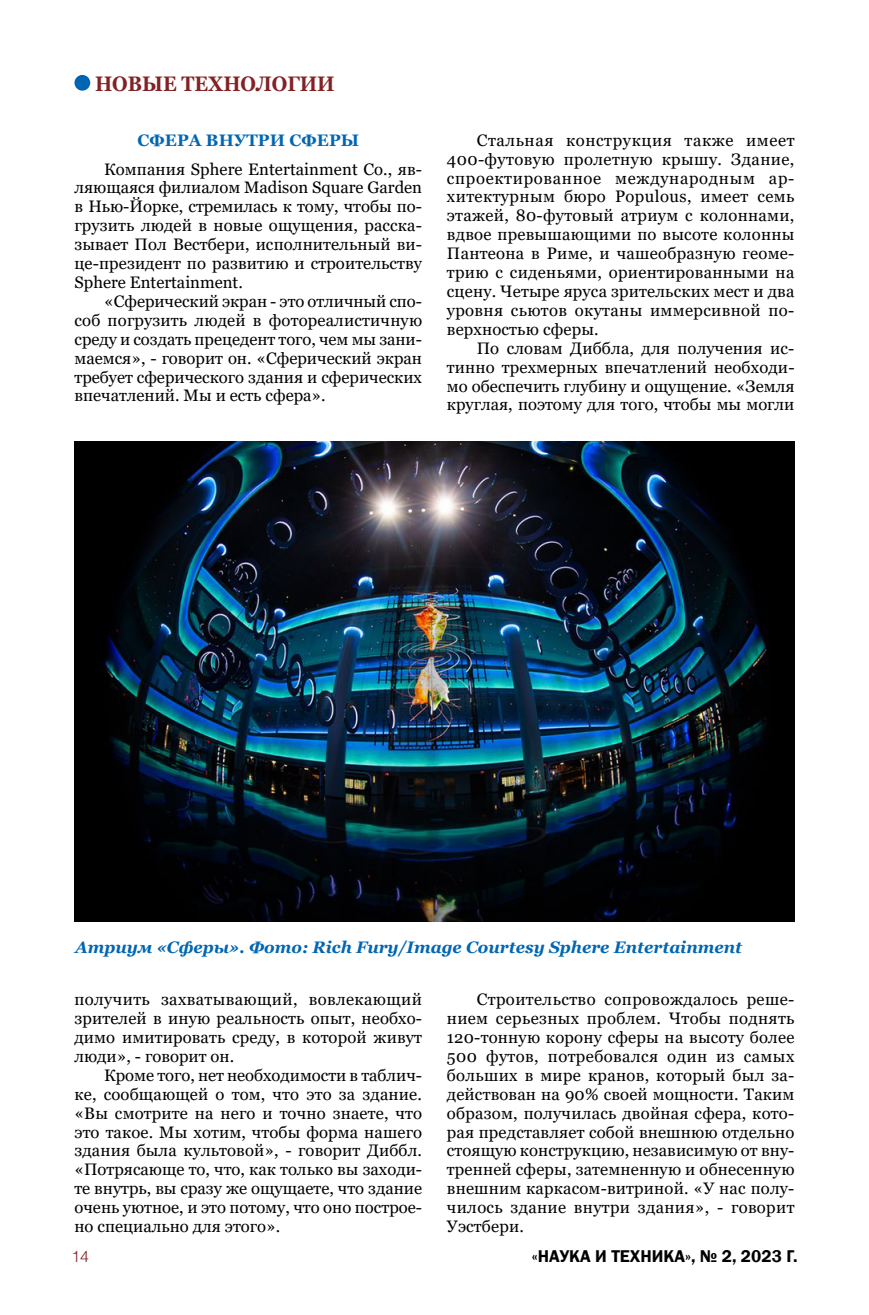
<style>
.page{position:relative;width:869px;height:1315px;background:#fff}
.page>*{position:absolute;margin:0;border:0;box-sizing:border-box;transform-origin:0 0}
.t1{font:700 21px "Georgia";color:#832124;scale:.9 1}
.t2{font:600 17.5px "Franklin Gothic";color:#000}
.t3{font:16.62px/18.9px "Georgia";letter-spacing:.005em;color:#000;text-align:justify}
.t4{font:italic 700 16.62px "Georgia";color:#0066b3}
.t5{font:700 16.62px "Georgia";color:#0066b3}
.t6{font:300 15.75px "Helios";color:#832124}
</style>
<div class="page">
<div style="left:74px;top:75px;width:16px;height:16px;background:#0066b3;border-radius:50%"></div>
<img style="left:74px;top:441px;width:720px;height:480px">
<p class="t1" style="left:95px;top:70px;width:18px">нов</p>
<p class="t1" style="left:142px;top:70px;width:195px">ые технологии</p>
<p class="t5" style="left:137px;top:129px;width:14px">Сфера</p>
<p class="t5" style="left:206px;top:129px;width:55px">внутри</p>
<p class="t5" style="left:289px;top:129px;width:26px">сфер</p>
<p class="t5" style="left:340px;top:129px;width:20px">ы</p>
<p class="t3" style="left:74px;top:160px;width:349px;text-indent:30px">Компания Sphere Entertainment Co., яв&shy;ляющаяся филиалом Madison Square Garden в Нью-Йорке, стремилась к тому, чтобы по&shy;грузить людей в новые ощущения, расска&shy;зывает Пол Вестбери, исполнительный ви&shy;це-президент по развитию и строительству Sphere Entertainment.</p>
<p class="t3" style="left:74px;top:292px;width:349px;text-indent:30px">«Сферический экран - это отличный спо&shy;соб погрузить людей в фотореалистичную среду и создать прецедент того, чем мы зани&shy;маемся», - говорит он. «Сферический экран требует сферического здания и сферических впечатлений. Мы и есть сфера».</p>
<p class="t3" style="left:446px;top:131px;width:349px;text-indent:30px">Стальная конструкция также имеет 400-футовую пролетную крышу. Здание, спроектированное международным ар&shy;хитектурным бюро Populous, имеет семь этажей, 80-футовый атриум с колоннами, вдвое превышающими по высоте колонны Пантеона в Риме, и чашеобразную геоме&shy;трию с сиденьями, ориентированными на сцену. Четыре яруса зрительских мест и два уровня сьютов окутаны иммерсивной по&shy;верхностью сферы.</p>
<p class="t3" style="left:446px;top:339px;width:349px;text-indent:30px">По словам Диббла, для получения ис&shy;тинно трехмерных впечатлений необходи&shy;мо обеспечить глубину и ощущение. «Земля круглая, поэтому для того, чтобы мы могли</p>
<p class="t4" style="left:75px;top:937px;width:668px">Атриум «Сферы». Фото: Rich Fury/Image Courtesy Sphere Entertainment</p>
<p class="t3" style="left:74px;top:990px;width:349px">получить захватывающий, вовлекающий зрителей в иную реальность опыт, необхо&shy;димо имитировать среду, в которой живут люди», - говорит он.</p>
<p class="t3" style="left:74px;top:1066px;width:349px;text-indent:30px">Кроме того, нет необходимости в таблич&shy;ке, сообщающей о том, что это за здание. «Вы смотрите на него и точно знаете, что это такое. Мы хотим, чтобы форма нашего здания была культовой», - говорит Диббл. «Потрясающе то, что, как только вы заходи&shy;те внутрь, вы сразу же ощущаете, что здание очень уютное, и это потому, что оно построе&shy;но специально для этого».</p>
<p class="t3" style="left:446px;top:990px;width:349px;text-indent:30px">Строительство сопровождалось реше&shy;нием серьезных проблем. Чтобы поднять 120-тонную корону сферы на высоту более 500 футов, потребовался один из самых больших в мире кранов, который был за&shy;действован на 90% своей мощности. Таким образом, получилась двойная сфера, кото&shy;рая представляет собой внешнюю отдельно стоящую конструкцию, независимую от вну&shy;тренней сферы, затемненную и обнесенную внешним каркасом-витриной. «У нас полу&shy;чилось здание внутри здания», - говорит Уэстбери.</p>
<p class="t6" style="left:71px;top:1247px;width:19px">14</p>
<p class="t2" style="left:531px;top:1244px;width:267px">«Наука и техника», № 2, 2023 г.</p>
</div>
